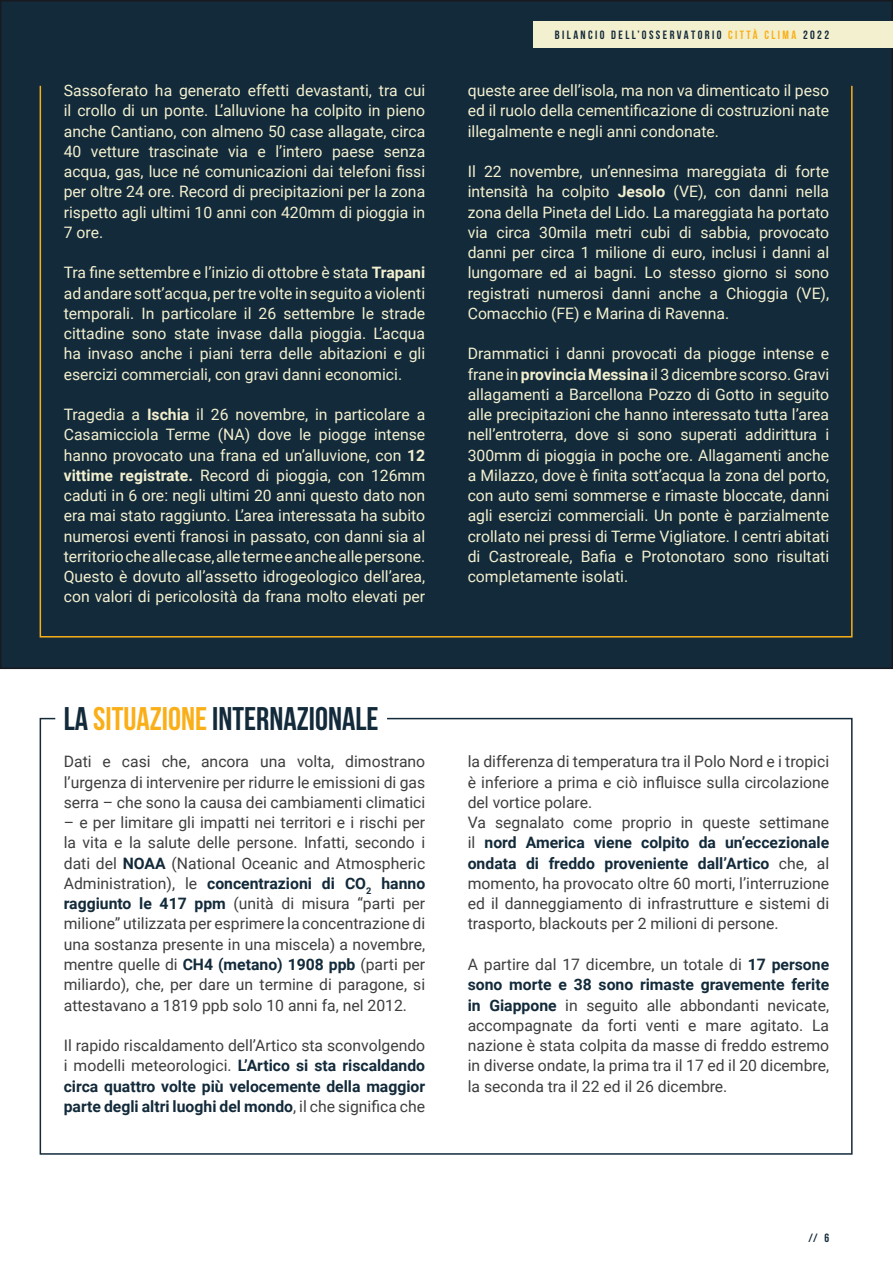
<style>
.page{position:relative;width:893px;height:1263px;background:#fff}
.page>*{position:absolute;margin:0;border:0;box-sizing:border-box;transform-origin:0 0}
.titolo{font:700 32.7px "Bebas Neue";color:#132a3a}
.testo{font:15.75px/20.2px "Roboto";color:#f3f0cf;text-align:justify}
.testo-2{font:15.75px/20.2px "Roboto";color:#3e3e3f;text-align:justify}
.testo-3{font:700 15.75px/20.2px "Roboto";color:#132a3a;text-align:justify}
.t1{font:700 12px "Bebas Neue";letter-spacing:.2em;color:#132a3a}
.s1{font-weight:700}
.s2{color:#faaf18}
.s3{font-weight:700;color:#132a3a}
.s4{font-weight:400;color:#3e3e3f}
</style>
<div class="page">
<svg style="left:39px;top:717px;width:814px;height:438px"></svg>
<div style="left:1px;top:1px;width:891px;height:667px;background:#132a3a"></div>
<div style="left:534px;top:21px;width:359px;height:26px;background:#f3f0cf"></div>
<p class="testo" style="left:64px;top:80px;width:363px">Sassoferato ha generato effetti devastanti, tra cui il crollo di un ponte. L’alluvione ha colpito in pieno anche Cantiano, con almeno 50 case allagate, circa 40 vetture trascinate via e l’intero paese senza acqua, gas, luce né comunicazioni dai telefoni fissi per oltre 24 ore. Record di precipitazioni per la zona rispetto agli ultimi 10 anni con 420mm di pioggia in 7 ore.</p>
<p class="testo" style="left:64px;top:262px;width:363px">Tra fine settembre e l’inizio di ottobre è stata <span class="s1">Trapani </span>ad andare sott’acqua, per tre volte in seguito a violenti temporali. In particolare il 26 settembre le strade cittadine sono state invase dalla pioggia. L’acqua ha invaso anche i piani terra delle abitazioni e gli esercizi commerciali, con gravi danni economici.</p>
<p class="testo" style="left:64px;top:404px;width:363px">Tragedia a <span class="s1">Ischia</span> il 26 novembre, in particolare a Casamicciola Terme (NA) dove le piogge intense hanno provocato una frana ed un’alluvione, con <span class="s1">12 vittime registrate.</span> Record di pioggia, con 126mm caduti in 6 ore: negli ultimi 20 anni questo dato non era mai stato raggiunto. L’area interessata ha subito numerosi eventi franosi in passato, con danni sia al territorio che alle case, alle terme e anche alle persone.<br>Questo è dovuto all’assetto idrogeologico dell’area, con valori di pericolosità da frana molto elevati per</p>
<p class="titolo" style="left:64px;top:701px;width:316px">LA <span class="s2">SITUAZIONE</span> INTERNAZIONALE</p>
<p class="testo-2" style="left:64px;top:751px;width:363px">Dati e casi che, ancora una volta, dimostrano l’urgenza di intervenire per ridurre le emissioni di gas serra – che sono la causa dei cambiamenti climatici</p>
<p class="testo-2" style="left:64px;top:812px;width:363px">– e per limitare gli impatti nei territori e i rischi per la vita e la salute delle persone. Infatti, secondo i dati del <span class="s3">NOAA</span> (National Oceanic and Atmospheric Administration), le <span class="s3">concentrazioni di CO</span><sub>2</sub> <span class="s3">hanno raggiunto le 417 ppm</span> (unità di misura “parti per milione” utilizzata per esprimere la concentrazione di una sostanza presente in una miscela) a novembre, mentre quelle di <span class="s3">CH4 (metano) 1908 ppb</span> (parti per miliardo), che, per dare un termine di paragone, si attestavano a 1819 ppb solo 10 anni fa, nel 2012.</p>
<p class="testo-3" style="left:64px;top:1035px;width:363px"><span class="s4">Il rapido riscaldamento dell’Artico sta sconvolgendo i modelli meteorologici.</span> L’Artico si sta riscaldando circa quattro volte più velocemente della maggior parte degli altri luoghi del mondo<span class="s4">, il che significa che</span></p>
<p class="t1" style="left:555px;top:28px;width:276px">BILANCIO DELL’OSSERVATORIO <span class="s2">CITTÀ CLIMA</span> 2022</p>
<p class="testo" style="left:468px;top:80px;width:363px">queste aree dell’isola, ma non va dimenticato il peso ed il ruolo della cementificazione di costruzioni nate illegalmente e negli anni condonate.</p>
<p class="testo" style="left:468px;top:161px;width:363px">Il 22 novembre, un’ennesima mareggiata di forte intensità ha colpito <span class="s1">Jesolo</span> (VE), con danni nella zona della Pineta del Lido. La mareggiata ha portato via circa 30mila metri cubi di sabbia, provocato danni per circa 1 milione di euro, inclusi i danni al lungomare ed ai bagni. Lo stesso giorno si sono registrati numerosi danni anche a Chioggia (VE), Comacchio (FE) e Marina di Ravenna.</p>
<p class="testo" style="left:468px;top:343px;width:363px">Drammatici i danni provocati da piogge intense e frane in <span class="s1">provincia Messina</span> il 3 dicembre scorso. Gravi allagamenti a Barcellona Pozzo di Gotto in seguito alle precipitazioni che hanno interessato tutta l’area nell’entroterra, dove si sono superati addirittura i 300mm di pioggia in poche ore. Allagamenti anche a Milazzo, dove è finita sott’acqua la zona del porto, con auto semi sommerse e rimaste bloccate, danni agli esercizi commerciali. Un ponte è parzialmente crollato nei pressi di Terme Vigliatore. I centri abitati di Castroreale, Bafia e Protonotaro sono risultati completamente isolati.</p>
<p class="testo-2" style="left:468px;top:751px;width:363px">la differenza di temperatura tra il Polo Nord e i tropici è inferiore a prima e ciò influisce sulla circolazione del vortice polare.</p>
<p class="testo-2" style="left:468px;top:812px;width:363px">Va segnalato come proprio in queste settimane il <span class="s3">nord America viene colpito da un’eccezionale ondata di freddo proveniente dall’Artico</span> che, al momento, ha provocato oltre 60 morti, l’interruzione ed il danneggiamento di infrastrutture e sistemi di trasporto, blackouts per 2 milioni di persone.</p>
<p class="testo-2" style="left:468px;top:954px;width:363px">A partire dal 17 dicembre, un totale di <span class="s3">17 persone sono morte e 38 sono rimaste gravemente ferite in Giappone</span> in seguito alle abbondanti nevicate, accompagnate da forti venti e mare agitato. La nazione è stata colpita da masse di freddo estremo in diverse ondate, la prima tra il 17 ed il 20 dicembre, la seconda tra il 22 ed il 26 dicembre.</p>
<p class="t1" style="left:808px;top:1231px;width:22px">// 6</p>
</div>
